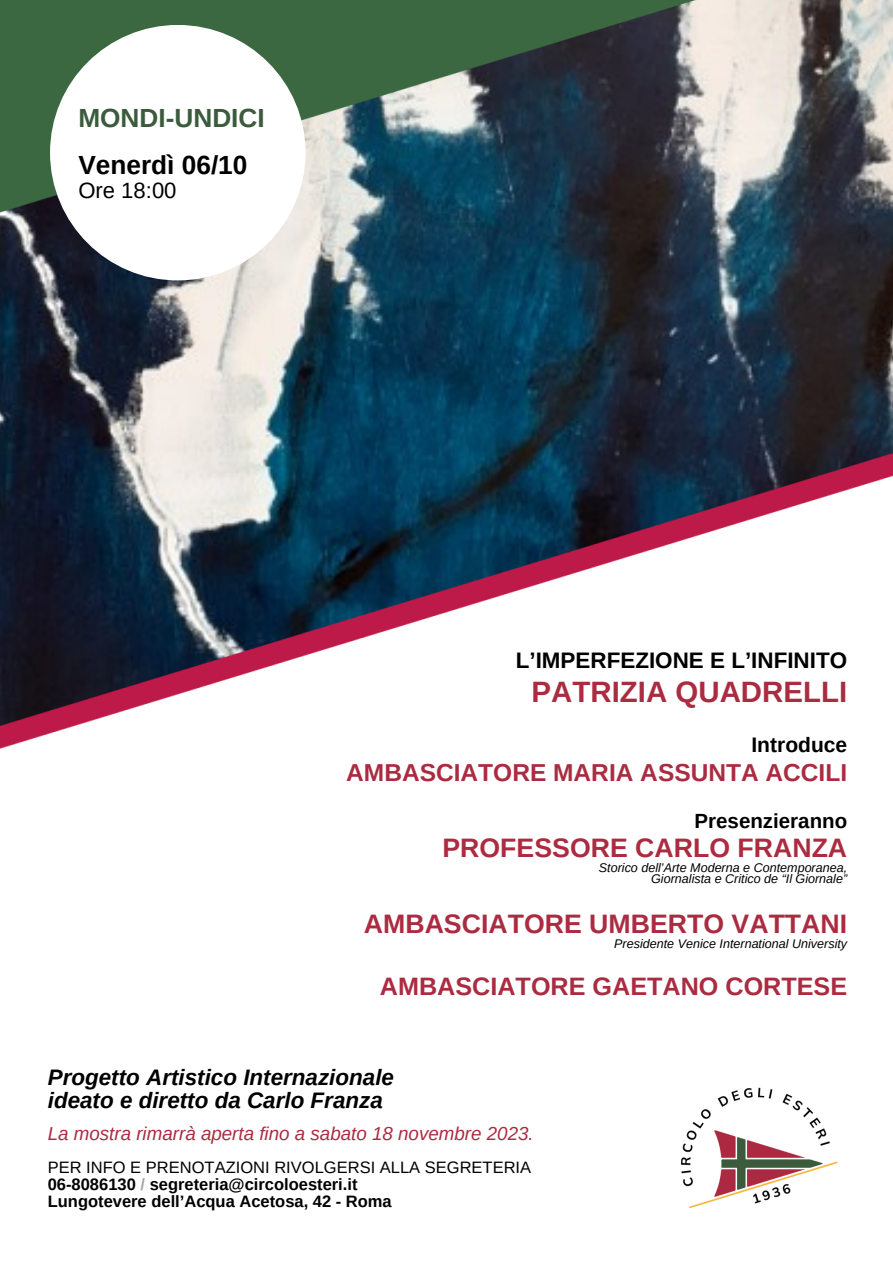
<style>
.page{position:relative;width:893px;height:1263px;background:#fff}
.page>*{position:absolute;margin:0;border:0;box-sizing:border-box;transform-origin:0 0}
.t1{font:700 29.4px "Arimo";color:#ab2b41}
.t2{font:700 26.7px "Arimo";color:#ab2b41}
.t3{font:700 26.25px "Arimo";color:#3b5b3c}
.t4{font:700 26.25px "Arimo";color:#000}
.t5{font:700 25.2px "Arimo";color:#ab2b41}
.t6{font:700 24.53px "Arimo";color:#ab2b41}
.t7{font:italic 700 22.42px "Arimo";color:#000}
.t8{font:700 22.42px "Arimo";color:#000}
.t9{font:22.05px "Arimo";color:#000}
.t10{font:700 21px "Arimo";color:#000}
.t11{font:700 20.48px "Arimo";color:#000}
.t12{font:italic 18.75px "Arimo";color:#ab2b41}
.t13{font:700 16.5px "Arimo";color:#000}
.t14{font:16.5px "Arimo";color:#000}
.t15{font:italic 12.52px "Arimo";color:#000}
.s1{color:#a6a6a6}
</style>
<div class="page">
<img style="left:0;top:0;width:893px;height:749px">
<img style="left:681px;top:1087px;width:157px;height:122px">
<div style="left:50px;top:25px;width:255px;height:255px;background:#fff;border-radius:50%"></div>
<p class="t3" style="left:78px;top:103px;width:188px">MONDI-UNDICI</p>
<p class="t4" style="left:78px;top:151px;width:171px">Venerdì 06/10</p>
<p class="t9" style="left:78px;top:178px;width:100px">Ore 18:00</p>
<p class="t8" style="left:516px;top:647px;width:333px">L’IMPERFEZIONE E L’INFINITO</p>
<p class="t1" style="left:531px;top:675px;width:317px">PATRIZIA QUADRELLI</p>
<p class="t10" style="left:751px;top:733px;width:97px">Introduce</p>
<p class="t6" style="left:346px;top:758px;width:502px">AMBASCIATORE MARIA ASSUNTA ACCILI</p>
<p class="t11" style="left:694px;top:810px;width:154px">Presenzieranno</p>
<p class="t2" style="left:442px;top:833px;width:406px">PROFESSORE CARLO FRANZA</p>
<p class="t15" style="left:599px;top:860px;width:250px">Storico dell’Arte Moderna e Contemporanea,</p>
<p class="t15" style="left:651px;top:872px;width:197px">Giornalista e Critico de “Il Giornale”</p>
<p class="t2" style="left:364px;top:909px;width:485px">AMBASCIATORE UMBERTO VATTANI</p>
<p class="t15" style="left:614px;top:936px;width:234px">Presidente Venice International University</p>
<p class="t5" style="left:380px;top:972px;width:469px">AMBASCIATORE GAETANO CORTESE</p>
<p class="t7" style="left:48px;top:1065px;width:348px">Progetto Artistico Internazionale</p>
<p class="t7" style="left:48px;top:1088px;width:337px">ideato e diretto da Carlo Franza</p>
<p class="t12" style="left:48px;top:1123px;width:487px">La mostra rimarrà aperta fino a sabato 18 novembre 2023.</p>
<p class="t14" style="left:48px;top:1158px;width:485px">PER INFO E PRENOTAZIONI RIVOLGERSI ALLA SEGRETERIA</p>
<p class="t13" style="left:48px;top:1175px;width:311px">06-8086130 <span class="s1">/</span> segreteria@circoloesteri.it</p>
<p class="t13" style="left:48px;top:1192px;width:345px">Lungotevere dell’Acqua Acetosa, 42 - Roma</p>
</div>
